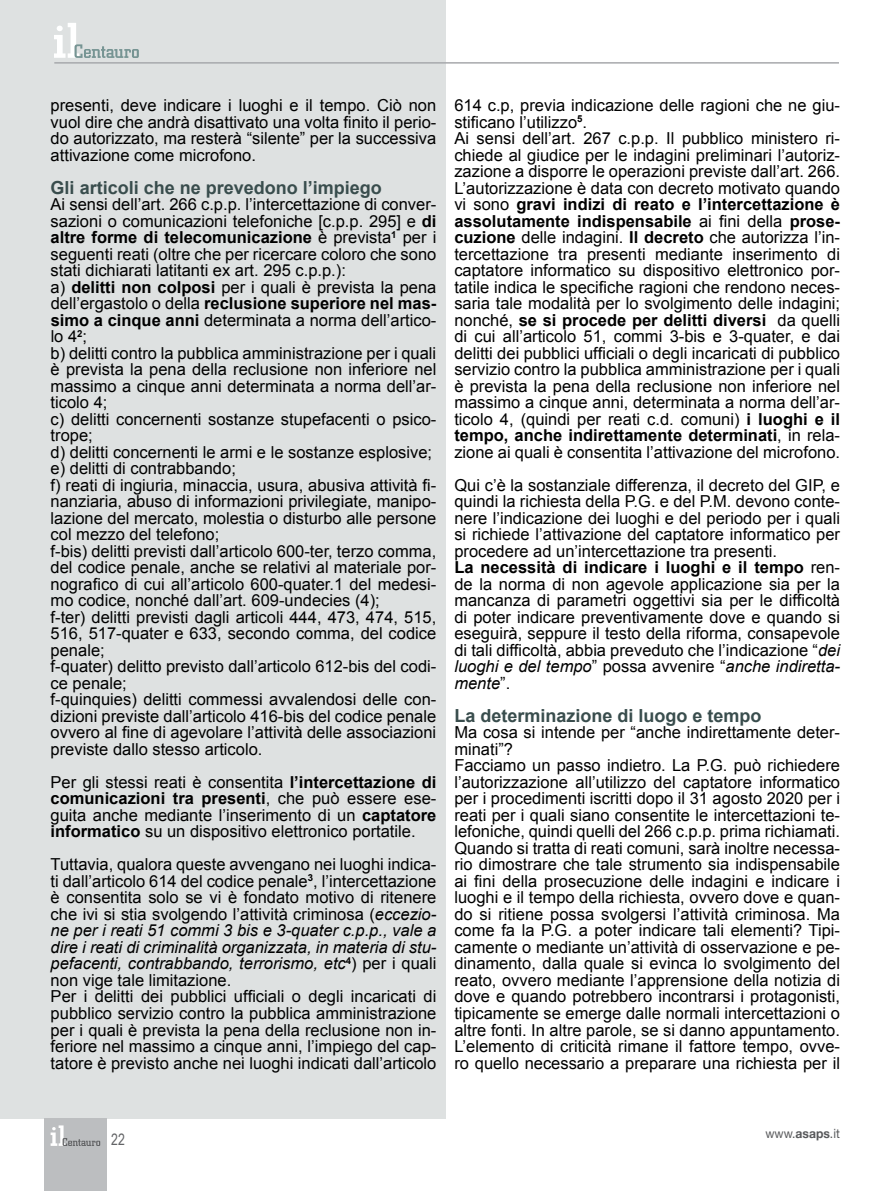
<style>
.page{position:relative;width:893px;height:1191px;background:#fff}
.page>*{position:absolute;margin:0;border:0;box-sizing:border-box;transform-origin:0 0}
.t1{font:700 18px "Arial";color:#394d4d}
.t2{font:16.5px/16.5px "Arial";color:#000}
.t3{font:15.75px "Arial Narrow";color:#636466;scale:.95 1}
.t4{font:12.75px "Helvetica Neue";color:#58595b;scale:.95 1}
.s1{font-weight:700}
.s2{font-style:italic}
</style>
<div class="page">
<div style="left:0;top:0;width:445px;height:1118px;background:#dee1e1"></div>
<div style="left:45px;top:1118px;width:62px;height:73px;background:#bcbec0"></div>
<svg style="left:51px;top:1125px;width:49px;height:21px"></svg>
<svg style="left:54px;top:23px;width:85px;height:35px"></svg>
<hr style="left:54px;top:62px;width:785px;height:2px;background:#a7a9ac">
<p class="t2" style="left:51px;top:97px;width:387px;text-align:justify">presenti, deve indicare i luoghi e il tempo. Ciò non vuol dire che andrà disattivato una volta finito il perio&shy;do autorizzato, ma resterà “silente” per la successiva attivazione come microfono.</p>
<p class="t1" style="left:51px;top:175px;width:333px">Gli articoli che ne prevedono l’impiego</p>
<p class="t2" style="left:51px;top:196px;width:387px">Ai sensi dell’art. 266 c.p.p. l’intercettazione di conver&shy;sazioni o comunicazioni telefoniche [c.p.p. 295] e <span class="s1">di altre forme di telecomunicazione</span> è prevista<sup>1</sup> per i seguenti reati (oltre che per ricercare coloro che sono stati dichiarati latitanti ex art. 295 c.p.p.):<br>a) <span class="s1">delitti non colposi</span> per i quali è prevista la pena dell’ergastolo o della <span class="s1">reclusione superiore nel mas&shy;simo a cinque anni</span> determinata a norma dell’artico&shy;lo 4<sup>2</sup>;<br>b) delitti contro la pubblica amministrazione per i quali è prevista la pena della reclusione non inferiore nel massimo a cinque anni determinata a norma dell’ar&shy;ticolo 4;<br>c) delitti concernenti sostanze stupefacenti o psico&shy;trope;<br>d) delitti concernenti le armi e le sostanze esplosive; e) delitti di contrabbando;<br>f) reati di ingiuria, minaccia, usura, abusiva attività fi&shy;nanziaria, abuso di informazioni privilegiate, manipo&shy;lazione del mercato, molestia o disturbo alle persone col mezzo del telefono;<br>f-bis) delitti previsti dall’articolo 600-ter, terzo comma, del codice penale, anche se relativi al materiale por&shy;nografico di cui all’articolo 600-quater.1 del medesi&shy;mo codice, nonché dall’art. 609-undecies (4);<br>f-ter) delitti previsti dagli articoli 444, 473, 474, 515, 516, 517-quater e 633, secondo comma, del codice penale;<br>f-quater) delitto previsto dall’articolo 612-bis del codi&shy;ce penale;<br>f-quinquies) delitti commessi avvalendosi delle con&shy;dizioni previste dall’articolo 416-bis del codice penale ovvero al fine di agevolare l’attività delle associazioni previste dallo stesso articolo.</p>
<p class="t2" style="left:51px;top:774px;width:387px;text-align:justify">Per gli stessi reati è consentita <span class="s1">l’intercettazione di comunicazioni tra presenti</span>, che può essere ese&shy;guita anche mediante l’inserimento di un <span class="s1">captatore informatico</span> su un dispositivo elettronico portatile.</p>
<p class="t2" style="left:51px;top:856px;width:387px">Tuttavia, qualora queste avvengano nei luoghi indica&shy;ti dall’articolo 614 del codice penale<sup>3</sup>, l’intercettazione è consentita solo se vi è fondato motivo di ritenere che ivi si stia svolgendo l’attività criminosa (<span class="s2">eccezio&shy;ne per i reati 51 commi 3 bis e 3-quater c.p.p., vale a dire i reati di criminalità organizzata, in materia di stu&shy;pefacenti, contrabbando, terrorismo, etc</span><sup>4</sup>) per i quali non vige tale limitazione.<br>Per i delitti dei pubblici ufficiali o degli incaricati di pubblico servizio contro la pubblica amministrazione per i quali è prevista la pena della reclusione non in&shy;feriore nel massimo a cinque anni, l’impiego del cap&shy;tatore è previsto anche nei luoghi indicati dall’articolo</p>
<p class="t2" style="left:454px;top:97px;width:387px">614 c.p, previa indicazione delle ragioni che ne giu&shy;stificano l’utilizzo<sup>5</sup>.<br>Ai sensi dell’art. 267 c.p.p. Il pubblico ministero ri&shy;chiede al giudice per le indagini preliminari l’autoriz&shy;zazione a disporre le operazioni previste dall’art. 266.<br>L’autorizzazione è data con decreto motivato quando vi sono <span class="s1">gravi indizi di reato e l’intercettazione è assolutamente indispensabile</span> ai fini della <span class="s1">prose&shy;cuzione</span> delle indagini. <span class="s1">Il decreto</span> che autorizza l’in&shy;tercettazione tra presenti mediante inserimento di captatore informatico su dispositivo elettronico por&shy;tatile indica le specifiche ragioni che rendono neces&shy;saria tale modalità per lo svolgimento delle indagini; nonché, <span class="s1">se si procede per delitti diversi</span> da quelli di cui all’articolo 51, commi 3-bis e 3-quater, e dai delitti dei pubblici ufficiali o degli incaricati di pubblico servizio contro la pubblica amministrazione per i quali è prevista la pena della reclusione non inferiore nel massimo a cinque anni, determinata a norma dell’ar&shy;ticolo 4, (quindi per reati c.d. comuni) <span class="s1">i luoghi e il tempo, anche indirettamente determinati</span>, in rela&shy;zione ai quali è consentita l’attivazione del microfono.</p>
<p class="t2" style="left:454px;top:477px;width:387px">Qui c’è la sostanziale differenza, il decreto del GIP, e quindi la richiesta della P.G. e del P.M. devono conte&shy;nere l’indicazione dei luoghi e del periodo per i quali si richiede l’attivazione del captatore informatico per procedere ad un’intercettazione tra presenti.<br><span class="s1">La necessità di indicare i luoghi e il tempo</span> ren&shy;de la norma di non agevole applicazione sia per la mancanza di parametri oggettivi sia per le difficoltà di poter indicare preventivamente dove e quando si eseguirà, seppure il testo della riforma, consapevole di tali difficoltà, abbia preveduto che l’indicazione “<span class="s2">dei luoghi e del tempo</span>” possa avvenire “<span class="s2">anche indiretta&shy;mente</span>”.</p>
<p class="t1" style="left:454px;top:703px;width:309px">La determinazione di luogo e tempo</p>
<p class="t2" style="left:454px;top:724px;width:387px">Ma cosa si intende per “anche indirettamente deter&shy;minati”?<br>Facciamo un passo indietro. La P.G. può richiedere l’autorizzazione all’utilizzo del captatore informatico per i procedimenti iscritti dopo il 31 agosto 2020 per i reati per i quali siano consentite le intercettazioni te&shy;lefoniche, quindi quelli del 266 c.p.p. prima richiamati.<br>Quando si tratta di reati comuni, sarà inoltre necessa&shy;rio dimostrare che tale strumento sia indispensabile ai fini della prosecuzione delle indagini e indicare i luoghi e il tempo della richiesta, ovvero dove e quan&shy;do si ritiene possa svolgersi l’attività criminosa. Ma come fa la P.G. a poter indicare tali elementi? Tipi&shy;camente o mediante un’attività di osservazione e pe&shy;dinamento, dalla quale si evinca lo svolgimento del reato, ovvero mediante l’apprensione della notizia di dove e quando potrebbero incontrarsi i protagonisti, tipicamente se emerge dalle normali intercettazioni o altre fonti. In altre parole, se si danno appuntamento.<br>L’elemento di criticità rimane il fattore tempo, ovve&shy;ro quello necessario a preparare una richiesta per il</p>
<p class="t3" style="left:111px;top:1127px;width:16px">22</p>
<p class="t4" style="left:765px;top:1126px;width:80px">www.<span class="s1">asaps</span>.it</p>
</div>
